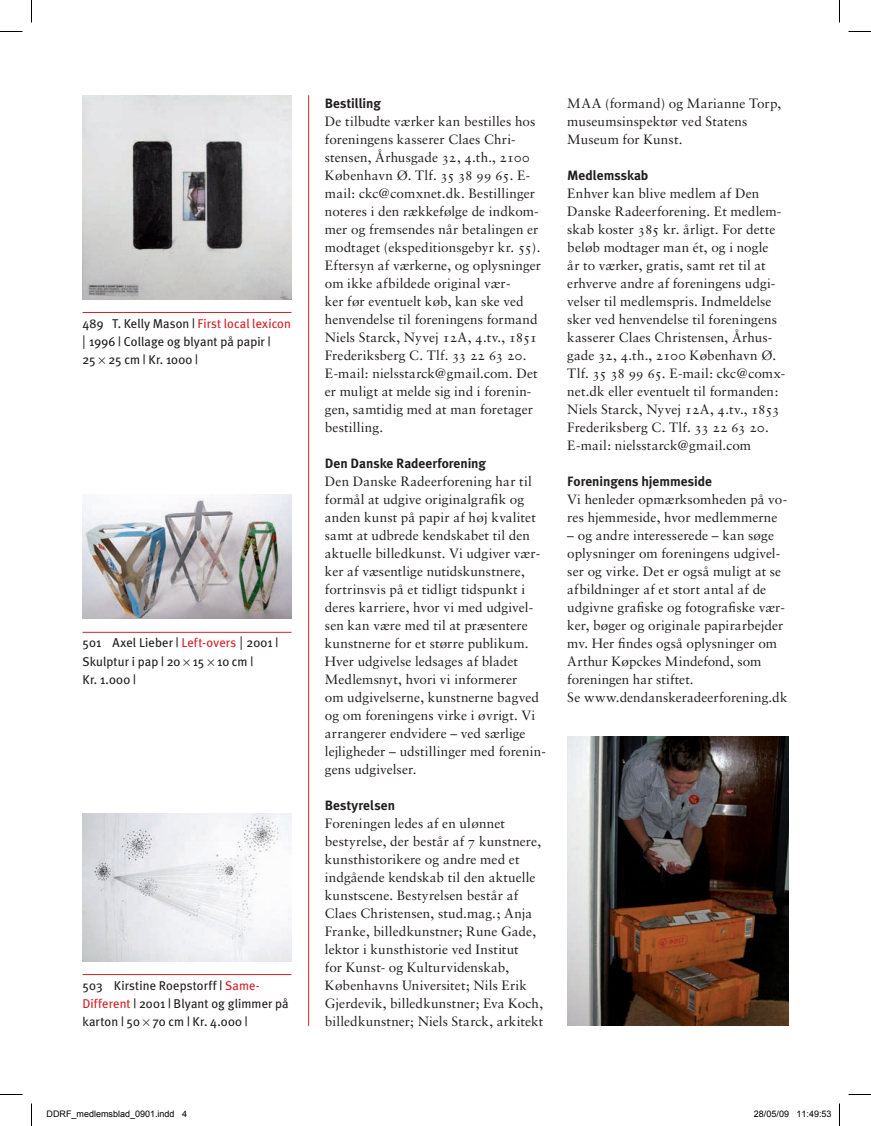
<style>
.page{position:relative;width:871px;height:1126px;background:#fff}
.page>*{position:absolute;margin:0;border:0;box-sizing:border-box;transform-origin:0 0}
.t1{font:13.5px/18px "Sabon Roman Os F";letter-spacing:.005em;color:#231f20}
.t2{font:700 13.5px "Meta Plus";color:#231f20}
.t3{font:12.75px/18px "Meta Plus";letter-spacing:.005em;color:#231f20}
.t4{font:9px "Arial";color:#000}
.s1{color:#d1232a}
.s2{font-family:"Sabon Roman Os F";font-size:13.5px}
</style>
<div class="page">
<hr style="left:308px;top:95px;width:1px;height:931px;background:#d1232a">
<hr style="left:83px;top:312px;width:208px;height:1px;background:#d1232a">
<hr style="left:83px;top:974px;width:208px;height:1px;background:#d1232a">
<hr style="left:83px;top:632px;width:208px;height:1px;background:#d1232a">
<img style="left:83px;top:95px;width:208px;height:205px">
<img style="left:83px;top:494px;width:208px;height:125px">
<img style="left:83px;top:814px;width:208px;height:147px">
<img style="left:567px;top:737px;width:221px;height:289px">
<svg style="left:0;top:31px;width:22px;height:1px"></svg>
<svg style="left:848px;top:31px;width:23px;height:1px"></svg>
<svg style="left:0;top:1094px;width:22px;height:1px"></svg>
<svg style="left:848px;top:1094px;width:23px;height:1px"></svg>
<svg style="left:31px;top:0;width:1px;height:22px"></svg>
<svg style="left:31px;top:1103px;width:1px;height:23px"></svg>
<svg style="left:839px;top:0;width:1px;height:22px"></svg>
<svg style="left:839px;top:1103px;width:1px;height:23px"></svg>
<p class="t3" style="left:83px;top:314px;width:210px">489 T. Kelly Mason | <span class="s1">First local lexicon </span><span class="s2">|</span> 1996 | Collage og blyant på papir |<br>25 25 cm | Kr. 1000 |</p>
<p class="t3" style="left:83px;top:634px;width:197px">501 Axel Lieber | <span class="s1">Left-overs</span> <span class="s2">|</span> 2001 |<br>Skulptur i pap | 20 15 10 cm |<br>Kr. 1.000 |</p>
<p class="t3" style="left:83px;top:976px;width:208px">503 Kirstine Roepstorff | <span class="s1">Same-<br>Different</span> | 2001 | Blyant og glimmer på karton | 50 70 cm | Kr. 4.000 |</p>
<p class="t2" style="left:325px;top:95px;width:58px">Bestilling</p>
<p class="t1" style="left:325px;top:112px;width:218px">De tilbudte værker kan bestilles hos foreningens kasserer Claes Chri&shy;stensen, Århusgade 32, 4.th., 2100<br>København Ø. Tlf. 35 38 99 65. E&shy;mail: ckc@comxnet.dk. Bestillinger noteres i den rækkefølge de indkom&shy;mer og fremsendes når betalingen er modtaget (ekspeditionsgebyr kr. 55).<br>Eftersyn af værkerne, og oplysninger om ikke afbildede original vær-<br>ker før eventuelt køb, kan ske ved henvendelse til foreningens formand Niels Starck, Nyvej 12A, 4.tv., 1851<br>Frederiksberg C. Tlf. 33 22 63 20.<br>E-mail: nielsstarck@gmail.com. Det er muligt at melde sig ind i forenin&shy;gen, samtidig med at man foretager bestilling.</p>
<p class="t2" style="left:325px;top:455px;width:163px">Den Danske Radeerforening</p>
<p class="t1" style="left:325px;top:472px;width:222px">Den Danske Radeerforening har til formål at udgive originalgrafik og anden kunst på papir af høj kvalitet samt at udbrede kendskabet til den aktuelle billedkunst. Vi udgiver vær&shy;ker af væsentlige nutidskunstnere, fortrinsvis på et tidligt tidspunkt i deres karriere, hvor vi med udgivel&shy;sen kan være med til at præsentere kunstnerne for et større publikum.<br>Hver udgivelse ledsages af bladet Medlemsnyt, hvori vi informerer<br>om udgivelserne, kunstnerne bagved og om foreningens virke i øvrigt. Vi arrangerer endvidere – ved særlige lejligheder – udstillinger med forenin&shy;gens udgivelser.</p>
<p class="t2" style="left:325px;top:797px;width:72px">Bestyrelsen</p>
<p class="t1" style="left:325px;top:814px;width:220px">Foreningen ledes af en ulønnet bestyrelse, der består af 7 kunstnere, kunsthistorikere og andre med et indgående kendskab til den aktuelle kunstscene. Bestyrelsen består af Claes Christensen, stud.mag.; Anja Franke, billedkunstner; Rune Gade, lektor i kunsthistorie ved Institut<br>for Kunst- og Kulturvidenskab, Københavns Universitet; Nils Erik Gjerdevik, billedkunstner; Eva Koch, billedkunstner; Niels Starck, arkitekt</p>
<p class="t1" style="left:567px;top:94px;width:215px">MAA (formand) og Marianne Torp, museumsinspektør ved Statens<br>Museum for Kunst.</p>
<p class="t2" style="left:567px;top:167px;width:83px">Medlemsskab</p>
<p class="t1" style="left:567px;top:184px;width:219px">Enhver kan blive medlem af Den Danske Radeerforening. Et medlem&shy;skab koster 385 kr. årligt. For dette beløb modtager man ét, og i nogle<br>år to værker, gratis, samt ret til at erhverve andre af foreningens udgi&shy;velser til medlemspris. Indmeldelse sker ved henvendelse til foreningens kasserer Claes Christensen, Århus&shy;gade 32, 4.th., 2100 København Ø.<br>Tlf. 35 38 99 65. E-mail: ckc@comx&shy;net.dk eller eventuelt til formanden:<br>Niels Starck, Nyvej 12A, 4.tv., 1853<br>Frederiksberg C. Tlf. 33 22 63 20.<br>E-mail: nielsstarck@gmail.com</p>
<p class="t2" style="left:567px;top:473px;width:146px">Foreningens hjemmeside</p>
<p class="t1" style="left:567px;top:490px;width:221px">Vi henleder opmærksomheden på vo&shy;res hjemmeside, hvor medlemmerne</p>
<p class="t1" style="left:567px;top:526px;width:222px">– og andre interesserede – kan søge oplysninger om foreningens udgivel&shy;ser og virke. Det er også muligt at se afbildninger af et stort antal af de udgivne grafiske og fotografiske vær&shy;ker, bøger og originale papirarbejder mv. Her findes også oplysninger om Arthur Køpckes Mindefond, som foreningen har stiftet.<br>Se www.dendanskeradeerforening.dk</p>
<p class="t4" style="left:46px;top:1108px;width:142px">DDRF_medlemsblad_0901.indd 4</p>
<p class="t4" style="left:754px;top:1108px;width:79px">28/05/09 11:49:53</p>
</div>
